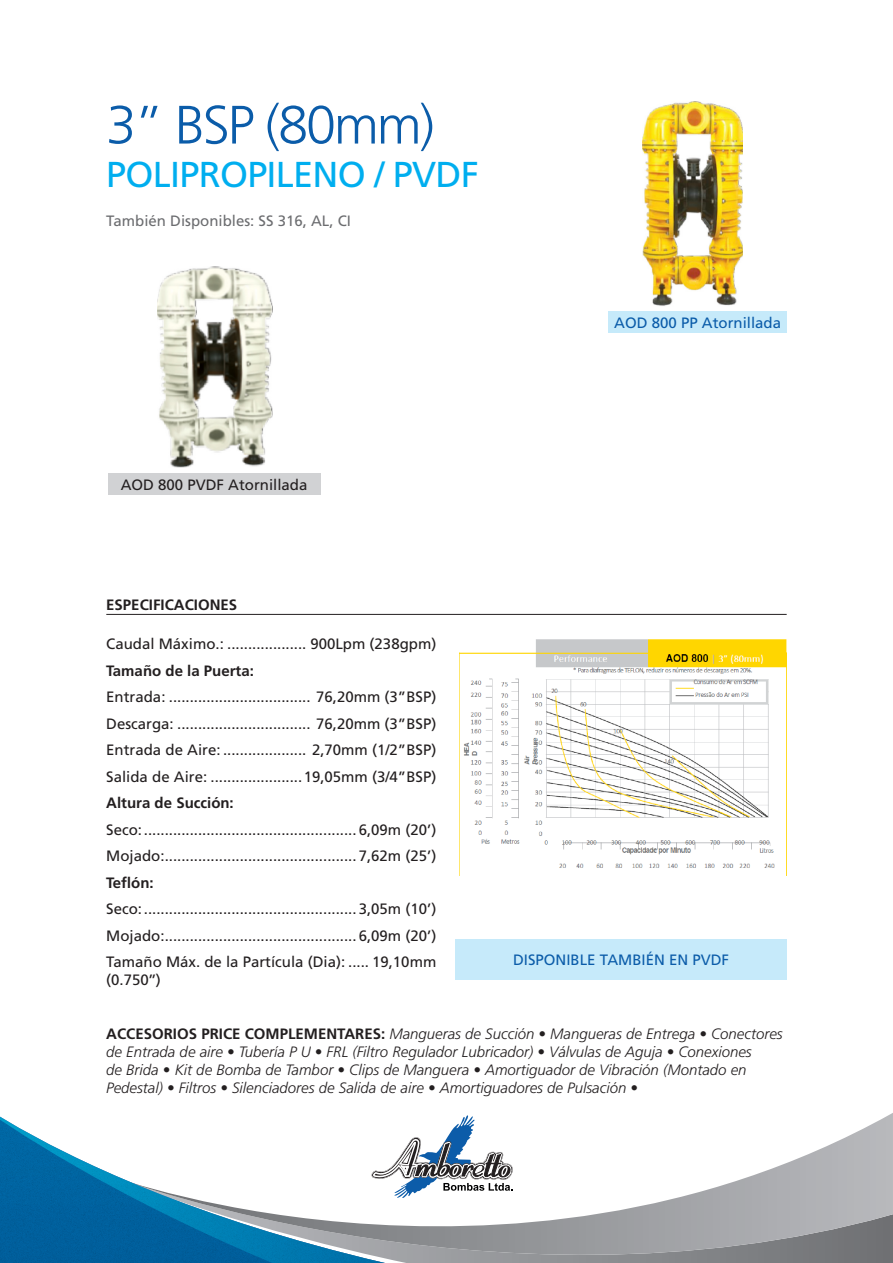
<style>
.page{position:relative;width:893px;height:1263px;background:#fff}
.page>*{position:absolute;margin:0;border:0;box-sizing:border-box;transform-origin:0 0}
._01_-_TÍTULO{font:300 54px "Frutiger";letter-spacing:-.04em;color:#0b5ca9}
._01_-_TÍTULO-2{font:36px "Frutiger";letter-spacing:-.02em;color:#00aeef}
._03_-_TEXTO{font:15px/18px "Frutiger";color:#231f20}
._07_-_LEGENDA{font:italic 300 15px/18px "Frutiger";color:#231f20}
._03_-_TEXTO-2{font:15px "Frutiger";color:#0b5ca9}
._03_-_TEXTO-3{font:700 15px "Frutiger";color:#231f20}
._03_-_TEXTO-4{font:15px "Frutiger";color:#6c6d70}
._05_-_SUBSUB{font:700 15px "Frutiger";color:#231f20}
.s1{font-weight:700;font-style:normal}
</style>
<div class="page">
<svg style="left:0;top:1113px;width:893px;height:150px"></svg>
<img style="left:158px;top:267px;width:114px;height:200px">
<hr style="left:106px;top:614px;width:681px;height:1px;background:#231f20">
<img style="left:642px;top:102px;width:100px;height:204px">
<div style="left:609px;top:311px;width:178px;height:22px;background:#c6eafa"></div>
<div style="left:455px;top:939px;width:332px;height:41px;background:#c6eafa"></div>
<div style="left:108px;top:473px;width:212px;height:22px;background:#d1d2d4"></div>
<img style="left:460px;top:639px;width:327px;height:236px">
<svg style="left:370px;top:1115px;width:151px;height:83px"></svg>
<p class="_01_-_TÍTULO" style="left:106px;top:94px;width:330px">3” BSP (80mm)</p>
<p class="_01_-_TÍTULO-2" style="left:106px;top:153px;width:374px">POLIPROPILENO / PVDF</p>
<p class="_03_-_TEXTO-4" style="left:106px;top:212px;width:246px">También Disponibles: SS 316, AL, CI</p>
<p class="_03_-_TEXTO-2" style="left:614px;top:314px;width:168px">AOD 800 PP Atornillada</p>
<p class="_03_-_TEXTO" style="left:121px;top:475px;width:188px">AOD 800 PVDF Atornillada</p>
<p class="_05_-_SUBSUB" style="left:106px;top:596px;width:132px">ESPECIFICACIONES</p>
<p class="_03_-_TEXTO" style="left:106px;top:635px;width:332px">Caudal Máximo.: ................... 900Lpm (238gpm)</p>
<p class="_03_-_TEXTO-3" style="left:106px;top:661px;width:149px">Tamaño de la Puerta:</p>
<p class="_03_-_TEXTO" style="left:106px;top:688px;width:332px">Entrada: .................................. 76,20mm (3”BSP)</p>
<p class="_03_-_TEXTO" style="left:106px;top:714px;width:332px">Descarga: ................................ 76,20mm (3”BSP)</p>
<p class="_03_-_TEXTO" style="left:106px;top:741px;width:332px">Entrada de Aire: .................... 2,70mm (1/2”BSP)</p>
<p class="_03_-_TEXTO" style="left:106px;top:767px;width:332px">Salida de Aire: ......................19,05mm (3/4”BSP)</p>
<p class="_03_-_TEXTO-3" style="left:106px;top:794px;width:129px">Altura de Succión:</p>
<p class="_03_-_TEXTO" style="left:106px;top:820px;width:332px">Seco:................................................... 6,09m (20’)</p>
<p class="_03_-_TEXTO" style="left:106px;top:847px;width:332px">Mojado:.............................................. 7,62m (25’)</p>
<p class="_03_-_TEXTO-3" style="left:106px;top:873px;width:49px">Teflón:</p>
<p class="_03_-_TEXTO" style="left:106px;top:900px;width:332px">Seco:................................................... 3,05m (10’)</p>
<p class="_03_-_TEXTO" style="left:106px;top:926px;width:332px">Mojado:.............................................. 6,09m (20’)</p>
<p class="_03_-_TEXTO" style="left:106px;top:953px;width:332px">Tamaño Máx. de la Partícula (Dia): ..... 19,10mm (0.750’’)</p>
<p class="_03_-_TEXTO-2" style="left:513px;top:951px;width:217px">DISPONIBLE TAMBIÉN EN PVDF</p>
<p class="_07_-_LEGENDA" style="left:106px;top:1025px;width:678px"><span class="s1">ACCESORIOS PRICE COMPLEMENTARES:</span> Mangueras de Succión • Mangueras de Entrega • Conectores de Entrada de aire • Tubería P U • FRL (Filtro Regulador Lubricador) • Válvulas de Aguja • Conexiones<br>de Brida • Kit de Bomba de Tambor • Clips de Manguera • Amortiguador de Vibración (Montado en Pedestal) • Filtros • Silenciadores de Salida de aire • Amortiguadores de Pulsación •</p>
</div>
